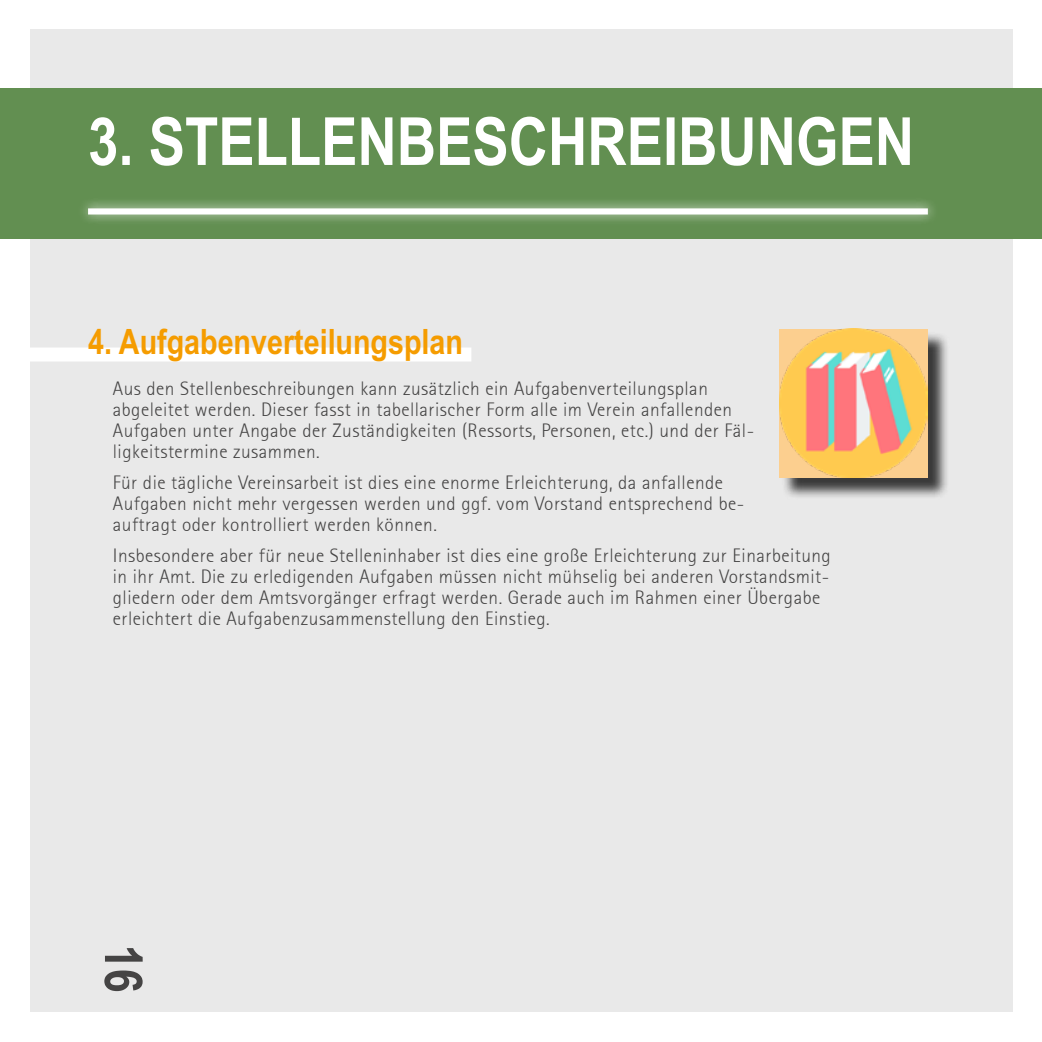
<style>
.page{position:relative;width:1042px;height:1042px;background:#fff}
.page>*{position:absolute;margin:0;border:0;box-sizing:border-box;transform-origin:0 0}
.t1{font:700 66.5px "Arial Narrow";color:#fff}
.t2{font:700 52.5px "Arial Narrow";color:#454444}
.t3{font:700 35px "Arial Narrow";color:#f59c00}
.t4{font:300 19.25px/21px "Rotis Sans Serif";letter-spacing:.025em;color:#454444}
</style>
<div class="page">
<div style="left:30px;top:30px;width:982px;height:982px;background:#e9e9e9"></div>
<div style="left:0;top:88px;width:1042px;height:151px;background:#628f51"></div>
<div style="left:77px;top:197px;width:861px;height:29px;background:#fff;opacity:.75"></div>
<div style="left:88px;top:208px;width:840px;height:6px;background:#fff"></div>
<div style="left:0;top:347px;width:471px;height:14px;background:#fff"></div>
<div style="left:781px;top:331px;width:169px;height:168px;background:#000;opacity:.75"></div>
<img style="left:779px;top:329px;width:149px;height:148px">
<h1 class="t1" style="left:88px;top:103px;width:827px">3. STELLENBESCHREIBUNGEN</h1>
<h3 class="t3" style="left:88px;top:322px;width:376px">4. Aufgabenverteilungsplan</h3>
<p class="t4" style="left:113px;top:378px;width:643px">Aus den Stellenbeschreibungen kann zusätzlich ein Aufgabenverteilungsplan abgeleitet werden. Dieser fasst in tabellarischer Form alle im Verein anfallenden Aufgaben unter Angabe der Zuständigkeiten (Ressorts, Personen, etc.) und der Fäl&shy;ligkeitstermine zusammen.</p>
<p class="t4" style="left:113px;top:472px;width:633px">Für die tägliche Vereinsarbeit ist dies eine enorme Erleichterung, da anfallende<br>Aufgaben nicht mehr vergessen werden und ggf. vom Vorstand entsprechend be&shy;auftragt oder kontrolliert werden können.</p>
<p class="t4" style="left:113px;top:545px;width:719px">Insbesondere aber für neue Stelleninhaber ist dies eine große Erleichterung zur Einarbeitung in ihr Amt. Die zu erledigenden Aufgaben müssen nicht mühselig bei anderen Vorstandsmit&shy;gliedern oder dem Amtsvorgänger erfragt werden. Gerade auch im Rahmen einer Übergabe erleichtert die Aufgabenzusammenstellung den Einstieg.</p>
<h2 class="t2" style="left:154px;top:945px;width:49px;rotate:90deg">16</h2>
</div>
